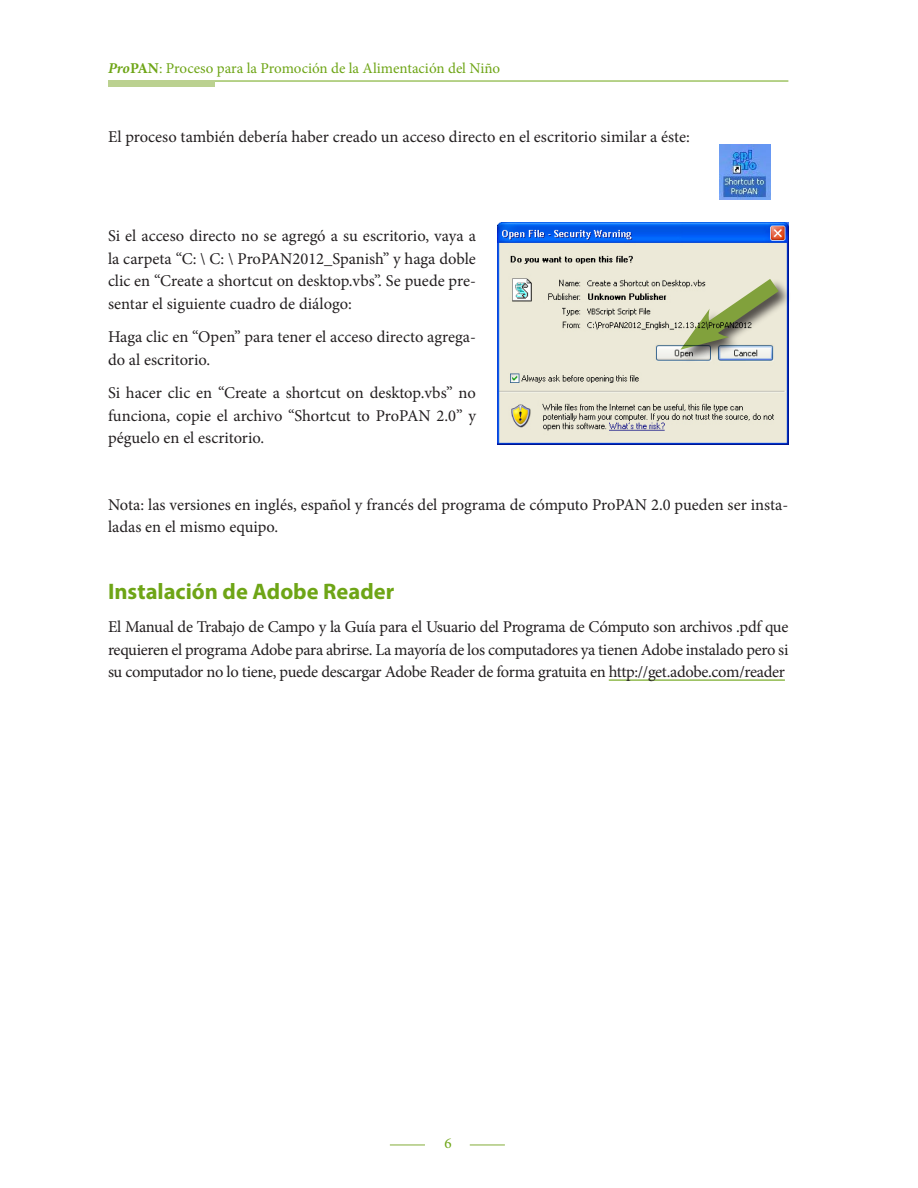
<style>
.page{position:relative;width:918px;height:1188px;background:#fff}
.page>*{position:absolute;margin:0;border:0;box-sizing:border-box;transform-origin:0 0}
.Subtitle_1{font:700 22.5px "Myriad Pro";color:#6ea516}
.Paragraph_Basic{font:16.5px/22.5px "Minion Pro";color:#231f20;text-align:justify}
.t1{font:15px "Minion Pro";color:#6ea516}
.s1{font-weight:700;font-style:italic}
.s2{font-weight:700}
</style>
<div class="page">
<hr style="left:108px;top:81px;width:680px;height:1px;background:#6ea516">
<div style="left:108px;top:81px;width:106px;height:6px;background:#bbd190"></div>
<hr style="left:470px;top:1144px;width:35px;height:2px;background:#acc87a">
<hr style="left:390px;top:1144px;width:35px;height:2px;background:#acc87a">
<hr style="left:609px;top:680px;width:176px;height:1px;background:#6ea516">
<img style="left:719px;top:145px;width:51px;height:54px">
<img style="left:498px;top:222px;width:290px;height:223px">
<div style="left:680px;top:278px;width:112px;height:86px;background:#231f20;opacity:.75"></div>
<svg style="left:680px;top:274px;width:112px;height:81px"></svg>
<p class="t1" style="left:108px;top:58px;width:394px"><span class="s1">Pro</span><span class="s2">PAN</span>: Proceso para la Promoción de la Alimentación del Niño</p>
<p class="Paragraph_Basic" style="left:108px;top:125px;width:583px">El proceso también debería haber creado un acceso directo en el escritorio similar a éste:</p>
<p class="Paragraph_Basic" style="left:108px;top:225px;width:369px">Si el acceso directo no se agregó a su escritorio, vaya a la carpeta “C: \ C: \ ProPAN2012_Spanish” y haga doble clic en “Create a shortcut on desktop.vbs”. Se puede pre&shy;sentar el siguiente cuadro de diálogo:</p>
<p class="Paragraph_Basic" style="left:108px;top:326px;width:369px">Haga clic en “Open” para tener el acceso directo agrega&shy;do al escritorio.</p>
<p class="Paragraph_Basic" style="left:108px;top:382px;width:369px">Si hacer clic en “Create a shortcut on desktop.vbs” no funciona, copie el archivo “Shortcut to ProPAN 2.0” y péguelo en el escritorio.</p>
<p class="Paragraph_Basic" style="left:108px;top:493px;width:682px">Nota: las versiones en inglés, español y francés del programa de cómputo ProPAN 2.0 pueden ser insta&shy;ladas en el mismo equipo.</p>
<p class="Subtitle_1" style="left:108px;top:577px;width:288px">Instalación de Adobe Reader</p>
<p class="Paragraph_Basic" style="left:108px;top:616px;width:682px">El Manual de Trabajo de Campo y la Guía para el Usuario del Programa de Cómputo son archivos .pdf que requieren el programa Adobe para abrirse. La mayoría de los computadores ya tienen Adobe instalado pero si su computador no lo tiene, puede descargar Adobe Reader de forma gratuita en http://get.adobe.com/reader</p>
<p class="t1" style="left:445px;top:1133px;width:9px">6</p>
</div>
